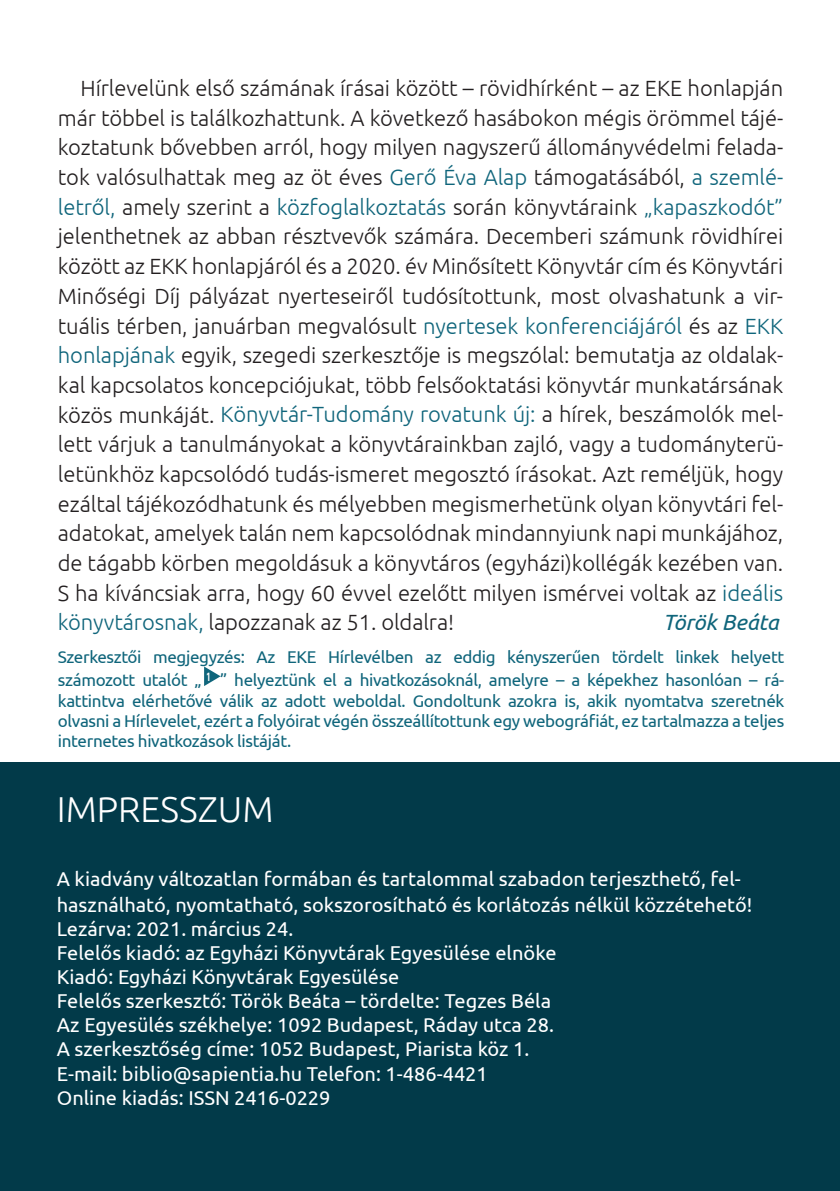
<style>
.page{position:relative;width:840px;height:1191px;background:#fff}
.page>*{position:absolute;margin:0;border:0;box-sizing:border-box;transform-origin:0 0}
.EKE_alap{font:300 36px "Ubuntu";color:#fff}
.EKE_alap-2{font:300 22px/29.6px "Ubuntu";letter-spacing:-.005em;color:#231f20;text-align:justify}
.EKE_alap-3{font:italic 22px "Ubuntu";letter-spacing:-.005em;color:#0f657b}
.EKE_IMPRESSZ{font:20px/26.4px "Ubuntu";color:#fff}
.Eke_alap_bekezdesnel{font:17px/20.4px "Ubuntu";letter-spacing:-.02em;color:#0f657b}
.Linkszam{font:14px "BN 67..9010 03.Regular";color:#fff}
.s1{color:#0f657b}
</style>
<div class="page">
<div style="left:0;top:763px;width:839px;height:428px;background:#023a49"></div>
<hr style="left:839px;top:488px;width:1px;height:32px;background:#0f657b">
<hr style="left:839px;top:932px;width:1px;height:32px;background:#0f657b">
<hr style="left:839px;top:992px;width:1px;height:32px;background:#0f657b">
<hr style="left:839px;top:1052px;width:1px;height:37px;background:#0f657b">
<svg style="left:204px;top:666px;width:16px;height:20px"></svg>
<p class="EKE_alap-2" style="left:58px;top:73px;width:726px;text-indent:23px">Hírlevelünk első számának írásai között – rövidhírként – az EKE honlapján már többel is találkozhattunk. A következő hasábokon mégis örömmel tájé&shy;koztatunk bővebben arról, hogy milyen nagyszerű állományvédelmi felada&shy;tok valósulhattak meg az öt éves <span class="s1">Gerő Éva Alap</span> támogatásából, <span class="s1">a szemlé&shy;letről,</span> amely szerint a <span class="s1">közfoglalkoztatás</span> során könyvtáraink <span class="s1">„kapaszkodót” </span>jelenthetnek az abban résztvevők számára. Decemberi számunk rövidhírei között az EKK honlapjáról és a 2020. év Minősített Könyvtár cím és Könyvtári Minőségi Díj pályázat nyerteseiről tudósítottunk, most olvashatunk a vir&shy;tuális térben, januárban megvalósult <span class="s1">nyertesek konferenciájáról</span> és az <span class="s1">EKK honlapjának</span> egyik, szegedi szerkesztője is megszólal: bemutatja az oldalak&shy;kal kapcsolatos koncepciójukat, több felsőoktatási könyvtár munkatársának közös munkáját. <span class="s1">Könyvtár-Tudomány rovatunk új:</span> a hírek, beszámolók mel&shy;lett várjuk a tanulmányokat a könyvtárainkban zajló, vagy a tudományterü&shy;letünkhöz kapcsolódó tudás-ismeret megosztó írásokat. Azt reméljük, hogy ezáltal tájékozódhatunk és mélyebben megismerhetünk olyan könyvtári fel&shy;adatokat, amelyek talán nem kapcsolódnak mindannyiunk napi munkájához, de tágabb körben megoldásuk a könyvtáros (egyházi)kollégák kezében van.<br>S ha kíváncsiak arra, hogy 60 évvel ezelőtt milyen ismérvei voltak az <span class="s1">ideális könyvtárosnak,</span> lapozzanak az 51. oldalra!</p>
<p class="EKE_alap-3" style="left:662px;top:609px;width:118px">Török Beáta</p>
<p class="Eke_alap_bekezdesnel" style="left:58px;top:645px;width:727px;line-height:23px">Szerkesztői megjegyzés: Az EKE Hírlevélben az eddig kényszerűen tördelt linkek helyett számozott utalót „</p>
<p class="Linkszam" style="left:207px;top:670px;width:5px">1</p>
<p class="Eke_alap_bekezdesnel" style="left:58px;top:669px;width:727px;text-align:justify;text-indent:162px">” helyeztünk el a hivatkozásoknál, amelyre – a képekhez hasonlóan – rá&shy;kattintva elérhetővé válik az adott weboldal. Gondoltunk azokra is, akik nyomtatva szeretnék olvasni a Hírlevelet, ezért a folyóirat végén összeállítottunk egy webográfiát, ez tartalmazza a teljes internetes hivatkozások listáját.</p>
<p class="EKE_alap" style="left:57px;top:788px;width:218px">IMPRESSZUM</p>
<p class="EKE_IMPRESSZ" style="left:57px;top:865px;width:696px">A kiadvány változatlan formában és tartalommal szabadon terjeszthető, fel&shy;használható, nyomtatható, sokszorosítható és korlátozás nélkül közzétehető!</p>
<p class="EKE_IMPRESSZ" style="left:57px;top:915px;width:238px">Lezárva: 2021. március 24.</p>
<p class="EKE_IMPRESSZ" style="left:57px;top:939px;width:501px">Felelős kiadó: az Egyházi Könyvtárak Egyesülése elnöke</p>
<p class="EKE_IMPRESSZ" style="left:57px;top:963px;width:344px">Kiadó: Egyházi Könyvtárak Egyesülése</p>
<p class="EKE_IMPRESSZ" style="left:57px;top:987px;width:495px">Felelős szerkesztő: Török Beáta – tördelte: Tegzes Béla</p>
<p class="EKE_IMPRESSZ" style="left:57px;top:1011px;width:498px">Az Egyesülés székhelye: 1092 Budapest, Ráday utca 28.</p>
<p class="EKE_IMPRESSZ" style="left:57px;top:1035px;width:473px">A szerkesztőség címe: 1052 Budapest, Piarista köz 1.</p>
<p class="EKE_IMPRESSZ" style="left:57px;top:1059px;width:432px">E-mail: biblio@sapientia.hu Telefon: 1-486-4421</p>
<p class="EKE_IMPRESSZ" style="left:57px;top:1083px;width:275px">Online kiadás: ISSN 2416-0229</p>
</div>
